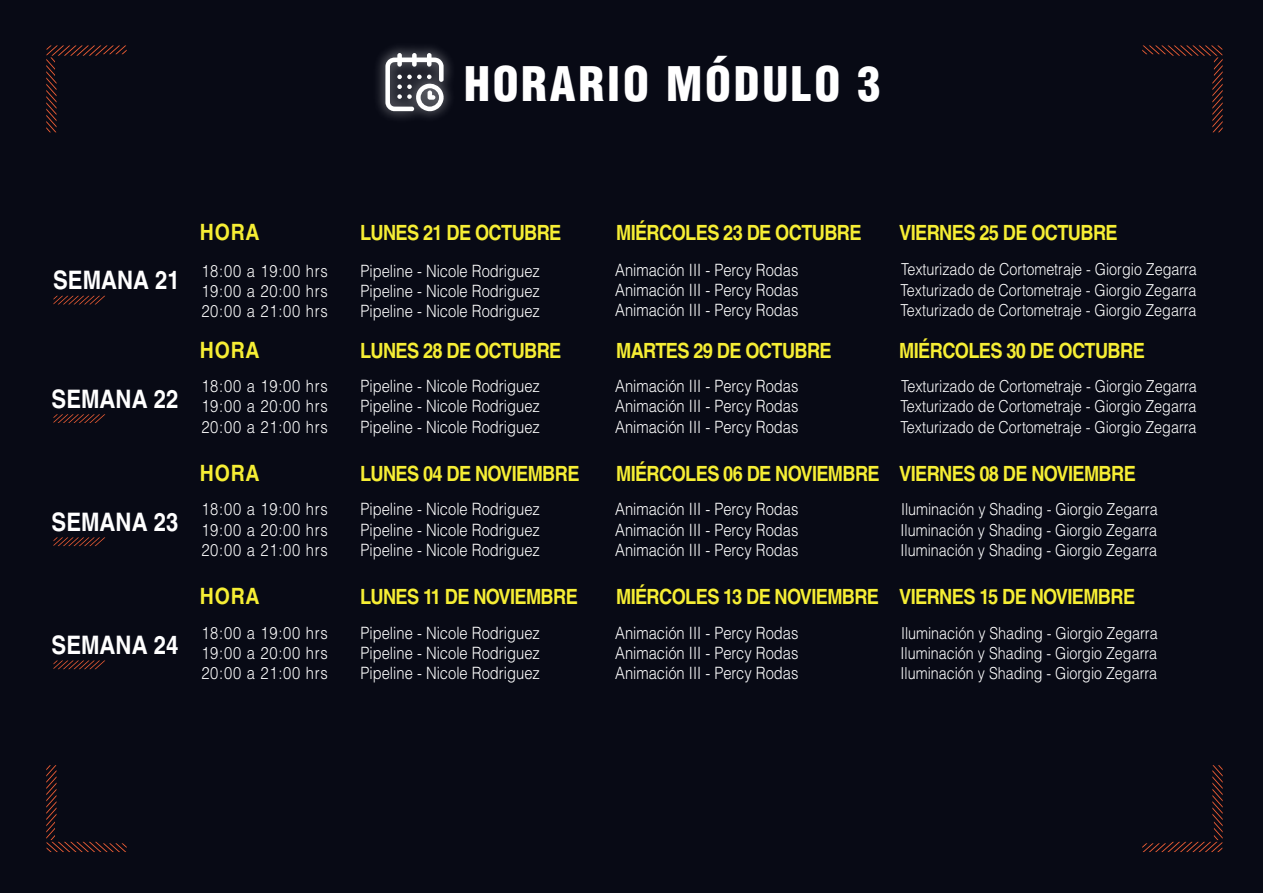
<style>
.page{position:relative;width:1263px;height:893px;background:#080a15}
.page>*{position:absolute;margin:0;border:0;box-sizing:border-box;transform-origin:0 0}
.t1{font:900 condensed 46.5px "Helvetica LT Std";letter-spacing:.06em;color:#fff}
.t2{font:700 25.5px "Helvetica LT Std";color:#fff;scale:.87 1}
.t3{font:700 22.5px "Helvetica LT Std";letter-spacing:.04em;color:#f6ee34;scale:.87 1}
.t4{font:700 21px "Helvetica LT Std";letter-spacing:-.035em;color:#f6ee34;scale:.87 1}
.t5{font:300 16.95px/20.1px "Helvetica LT Std";color:#fff;scale:.87 1}
.t6{font:300 16.95px "Helvetica LT Std";letter-spacing:.05em;color:#fff;scale:.87 1}
.t7{font:300 16.5px/20.1px "Helvetica LT Std";color:#fff;scale:.87 1}
</style>
<div class="page">
<svg style="left:54px;top:296px;width:51px;height:8px"></svg>
<svg style="left:54px;top:414px;width:51px;height:9px"></svg>
<svg style="left:54px;top:537px;width:51px;height:9px"></svg>
<svg style="left:54px;top:660px;width:51px;height:9px"></svg>
<svg style="left:1142px;top:765px;width:80px;height:87px"></svg>
<svg style="left:46px;top:45px;width:81px;height:87px"></svg>
<svg style="left:46px;top:765px;width:81px;height:87px"></svg>
<svg style="left:1142px;top:45px;width:80px;height:87px"></svg>
<img style="left:377px;top:47px;width:74px;height:71px">
<svg style="left:385px;top:53px;width:59px;height:58px;background:#7e7f85"></svg>
<h1 class="t1" style="left:464px;top:55px;width:418px">HORARIO MÓDULO 3</h1>
<h2 class="t2" style="left:53px;top:265px;width:147px">SEMANA 21</h2>
<h2 class="t2" style="left:52px;top:383px;width:147px">SEMANA 22</h2>
<h2 class="t2" style="left:52px;top:506px;width:147px">SEMANA 23</h2>
<h2 class="t2" style="left:52px;top:629px;width:147px">SEMANA 24</h2>
<h3 class="t3" style="left:200px;top:218px;width:70px">HORA</h3>
<p class="t4" style="left:360px;top:219px;width:233px">LUNES 21 DE OCTUBRE</p>
<p class="t4" style="left:616px;top:219px;width:284px">MIÉRCOLES 23 DE OCTUBRE</p>
<p class="t6" style="left:201px;top:260px;width:147px">18:00 a 19:00 hrs</p>
<p class="t5" style="left:360px;top:261px;width:208px;text-align:justify">Pipeline - Nicole Rodriguez Pipeline - Nicole Rodriguez Pipeline - Nicole Rodriguez</p>
<p class="t5" style="left:615px;top:260px;width:212px;text-align:justify">Animación III - Percy Rodas Animación III - Percy Rodas Animación III - Percy Rodas</p>
<p class="t6" style="left:201px;top:280px;width:147px">19:00 a 20:00 hrs</p>
<p class="t6" style="left:201px;top:301px;width:147px">20:00 a 21:00 hrs</p>
<h3 class="t3" style="left:200px;top:336px;width:70px">HORA</h3>
<p class="t4" style="left:360px;top:338px;width:233px">LUNES 28 DE OCTUBRE</p>
<p class="t4" style="left:616px;top:338px;width:249px">MARTES 29 DE OCTUBRE</p>
<p class="t6" style="left:201px;top:376px;width:147px">18:00 a 19:00 hrs</p>
<p class="t5" style="left:360px;top:376px;width:208px">Pipeline - Nicole Rodriguez</p>
<p class="t6" style="left:201px;top:396px;width:147px">19:00 a 20:00 hrs</p>
<p class="t5" style="left:360px;top:396px;width:208px">Pipeline - Nicole Rodriguez</p>
<p class="t5" style="left:615px;top:376px;width:212px">Animación III - Percy Rodas<br>Animación III - Percy Rodas</p>
<p class="t6" style="left:201px;top:416px;width:147px">20:00 a 21:00 hrs</p>
<p class="t5" style="left:360px;top:416px;width:208px">Pipeline - Nicole Rodriguez</p>
<p class="t5" style="left:615px;top:416px;width:212px">Animación III - Percy Rodas</p>
<h3 class="t3" style="left:200px;top:459px;width:70px">HORA</h3>
<p class="t4" style="left:360px;top:461px;width:254px">LUNES 04 DE NOVIEMBRE</p>
<p class="t4" style="left:616px;top:461px;width:305px">MIÉRCOLES 06 DE NOVIEMBRE</p>
<p class="t6" style="left:201px;top:499px;width:147px">18:00 a 19:00 hrs</p>
<p class="t5" style="left:360px;top:499px;width:208px">Pipeline - Nicole Rodriguez</p>
<p class="t6" style="left:201px;top:519px;width:147px">19:00 a 20:00 hrs</p>
<p class="t5" style="left:360px;top:519px;width:208px">Pipeline - Nicole Rodriguez</p>
<p class="t5" style="left:615px;top:499px;width:212px">Animación III - Percy Rodas<br>Animación III - Percy Rodas</p>
<p class="t4" style="left:899px;top:219px;width:253px">VIERNES 25 DE OCTUBRE</p>
<p class="t7" style="left:900px;top:259px;width:342px;text-align:justify">Texturizado de Cortometraje - Giorgio Zegarra Texturizado de Cortometraje - Giorgio Zegarra Texturizado de Cortometraje - Giorgio Zegarra</p>
<p class="t4" style="left:899px;top:338px;width:284px">MIÉRCOLES 30 DE OCTUBRE</p>
<p class="t7" style="left:900px;top:376px;width:342px">Texturizado de Cortometraje - Giorgio Zegarra<br>Texturizado de Cortometraje - Giorgio Zegarra</p>
<p class="t7" style="left:900px;top:417px;width:342px">Texturizado de Cortometraje - Giorgio Zegarra</p>
<p class="t4" style="left:899px;top:461px;width:273px">VIERNES 08 DE NOVIEMBRE</p>
<p class="t7" style="left:900px;top:499px;width:297px">Iluminación y Shading - Giorgio Zegarra<br>Iluminación y Shading - Giorgio Zegarra</p>
<p class="t6" style="left:201px;top:539px;width:147px">20:00 a 21:00 hrs</p>
<p class="t5" style="left:360px;top:539px;width:208px">Pipeline - Nicole Rodriguez</p>
<p class="t5" style="left:615px;top:539px;width:212px">Animación III - Percy Rodas</p>
<p class="t7" style="left:900px;top:540px;width:296px">Iluminación y Shading - Giorgio Zegarra</p>
<h3 class="t3" style="left:200px;top:583px;width:70px">HORA</h3>
<p class="t4" style="left:360px;top:584px;width:252px">LUNES 11 DE NOVIEMBRE</p>
<p class="t4" style="left:616px;top:584px;width:304px">MIÉRCOLES 13 DE NOVIEMBRE</p>
<p class="t6" style="left:201px;top:622px;width:147px">18:00 a 19:00 hrs</p>
<p class="t5" style="left:360px;top:622px;width:208px">Pipeline - Nicole Rodriguez</p>
<p class="t6" style="left:201px;top:642px;width:147px">19:00 a 20:00 hrs</p>
<p class="t5" style="left:360px;top:642px;width:208px">Pipeline - Nicole Rodriguez</p>
<p class="t5" style="left:615px;top:622px;width:212px">Animación III - Percy Rodas<br>Animación III - Percy Rodas</p>
<p class="t4" style="left:899px;top:584px;width:273px">VIERNES 15 DE NOVIEMBRE</p>
<p class="t7" style="left:900px;top:622px;width:297px">Iluminación y Shading - Giorgio Zegarra<br>Iluminación y Shading - Giorgio Zegarra</p>
<p class="t6" style="left:201px;top:662px;width:147px">20:00 a 21:00 hrs</p>
<p class="t5" style="left:360px;top:663px;width:208px">Pipeline - Nicole Rodriguez</p>
<p class="t5" style="left:615px;top:663px;width:212px">Animación III - Percy Rodas</p>
<p class="t7" style="left:900px;top:663px;width:296px">Iluminación y Shading - Giorgio Zegarra</p>
</div>
